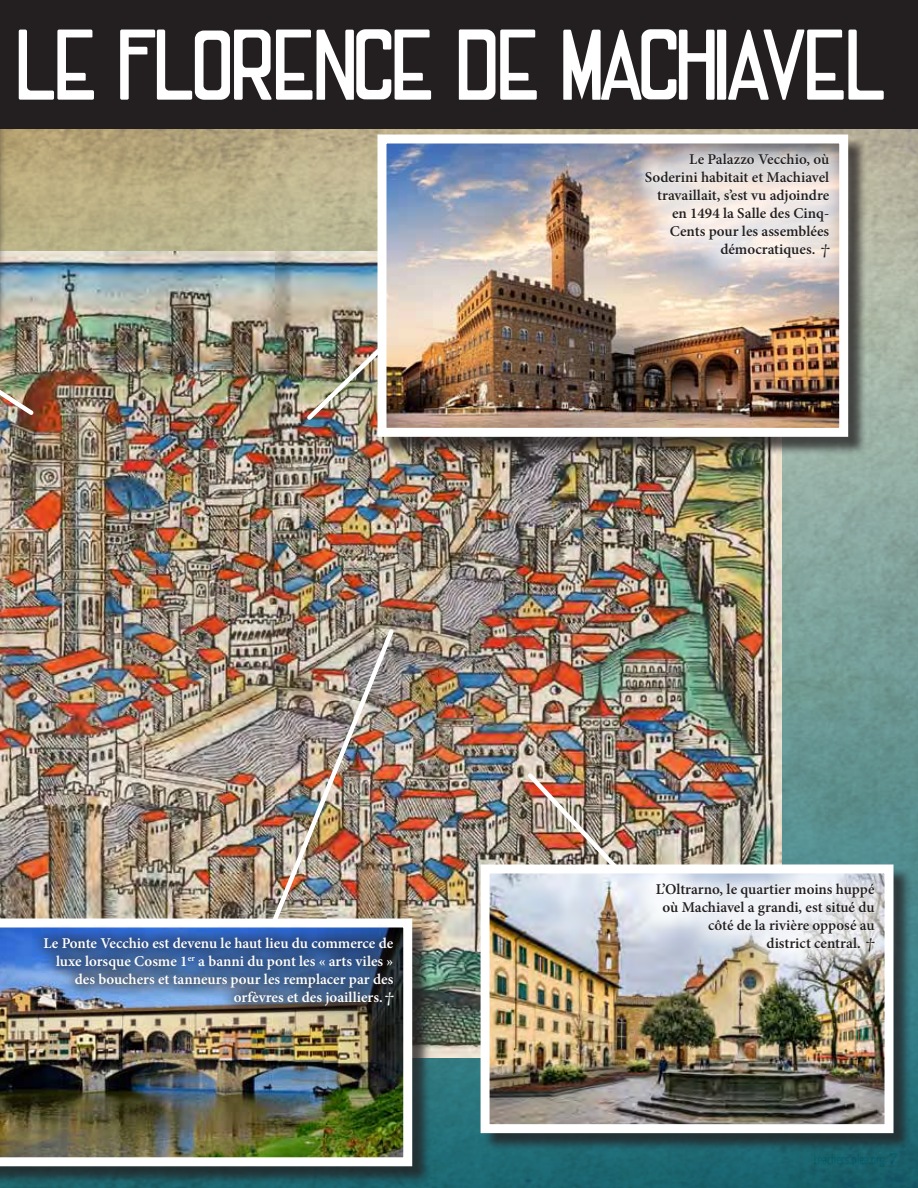
<style>
.page{position:relative;width:918px;height:1188px;background:#fff}
.page>*{position:absolute;margin:0;border:0;box-sizing:border-box;transform-origin:0 0}
.t1{font:90px "SMN Firenze";letter-spacing:-.04em;color:#fff}
.t2{font:600 15px "Minion Pro";color:#231f20}
.t3{font:600 15px "Minion Pro";color:#fff}
.s1{font-family:"Vani";font-weight:400;font-size:22.5px}
</style>
<div class="page">
<img style="left:0;top:129px;width:918px;height:1059px">
<div style="left:0;top:0;width:918px;height:129px;background:#231f20"></div>
<img style="left:0;top:252px;width:781px;height:805px">
<img style="left:303px;top:173px;width:74px;height:251px">
<img style="left:0;top:129px;width:37px;height:290px">
<img style="left:524px;top:769px;width:209px;height:95px">
<img style="left:199px;top:626px;width:198px;height:293px">
<div style="left:380px;top:137px;width:487px;height:318px;background:#231f20;opacity:.75"></div>
<img style="left:387px;top:144px;width:451px;height:283px">
<div style="left:377px;top:134px;width:471px;height:303px;border:9px solid #fff"></div>
<div style="left:626px;top:135px;width:227px;height:146px;background:#fff;opacity:.6"></div>
<svg style="left:629px;top:138px;width:212px;height:132px;background:#e1d9d7"></svg>
<div style="left:0;top:921px;width:431px;height:264px;background:#231f20;opacity:.75"></div>
<img style="left:0;top:919px;width:412px;height:247px">
<img style="left:28px;top:922px;width:377px;height:95px">
<div style="left:0;top:27px;width:6px;height:324px;background:#231f20;opacity:.75"></div>
<div style="left:483px;top:867px;width:429px;height:285px;background:#231f20;opacity:.75"></div>
<img style="left:491px;top:874px;width:393px;height:249px">
<div style="left:481px;top:864px;width:413px;height:269px;border:9px solid #fff"></div>
<div style="left:630px;top:865px;width:267px;height:109px;background:#fff;opacity:.6"></div>
<svg style="left:640px;top:868px;width:246px;height:94px"></svg>
<h1 class="t1" style="left:15px;top:13px;width:873px">LE FLORENCE DE MACHIAVEL</h1>
<p class="t3" style="left:43px;top:933px;width:351px">Le Ponte Vecchio est devenu le haut lieu du commerce de</p>
<p class="t3" style="left:56px;top:951px;width:339px">luxe lorsque Cosme 1<sup>er</sup> a banni du pont les « arts viles »</p>
<p class="t3" style="left:75px;top:969px;width:320px">des bouchers et tanneurs pour les remplacer par des</p>
<p class="t3" style="left:234px;top:987px;width:166px">orfèvres et des joailliers.<span class="s1">†</span></p>
<p class="t2" style="left:689px;top:149px;width:142px">Le Palazzo Vecchio, où</p>
<p class="t2" style="left:645px;top:167px;width:186px">Soderini habitait et Machiavel</p>
<p class="t2" style="left:657px;top:185px;width:174px">travaillait, s’est vu adjoindre</p>
<p class="t2" style="left:672px;top:203px;width:159px">en 1494 la Salle des Cinq-</p>
<p class="t2" style="left:670px;top:221px;width:161px">Cents pour les assemblées</p>
<p class="t2" style="left:720px;top:239px;width:115px">démocratiques. <span class="s1">†</span></p>
<p class="t2" style="left:656px;top:879px;width:220px">L’Oltrarno, le quartier moins huppé</p>
<p class="t2" style="left:663px;top:897px;width:214px">où Machiavel a grandi, est situé du</p>
<p class="t2" style="left:708px;top:915px;width:168px">côté de la rivière opposé au</p>
<p class="t2" style="left:767px;top:933px;width:115px">district central. <span class="s1">†</span></p>
</div>
